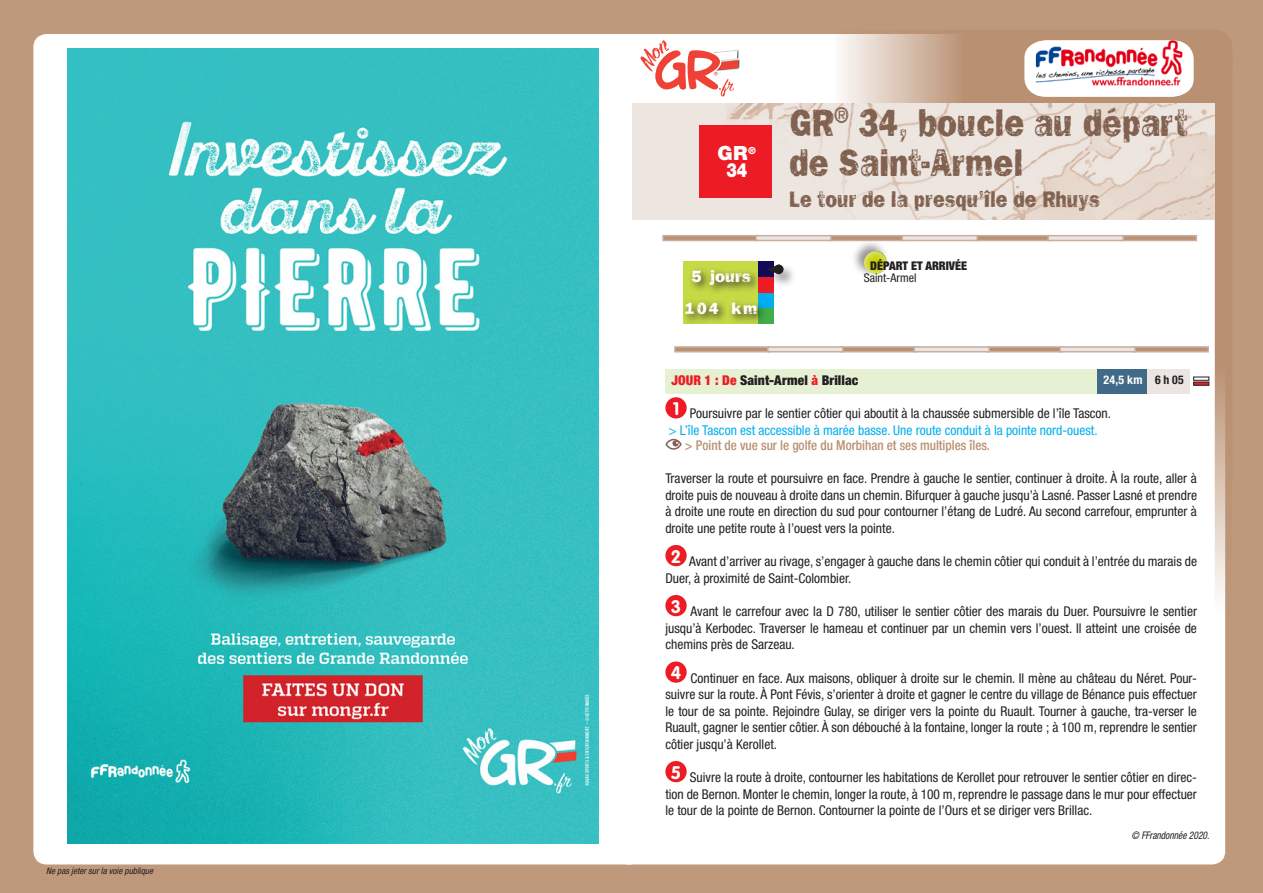
<style>
.page{position:relative;width:1263px;height:893px;background:#fff}
.page>*{position:absolute;margin:0;border:0;box-sizing:border-box;transform-origin:0 0}
.t1{font:39.6px/39.6px "Frankie OTF";color:#816250;scale:.83 1}
.t2{font:23.4px "Frankie OTF";color:#816250;scale:.83 1}
.t3{font:900 19.65px/17.1px "Helvetica Neue LT Std";color:#fff;text-align:center}
.t4{font:16.8px/32px "Frankie OTF";color:#fff;text-align:center}
.t5{font:condensed 13.5px/16.5px "Helvetica Neue LT Std";color:#231f20;text-align:justify}
.t6{font:500 condensed 13.5px "Helvetica Neue LT Std";color:#b99071}
.t7{font:900 condensed 13.5px "Helvetica Neue LT Std";letter-spacing:.01em;color:#231f20}
.t8{font:900 condensed 12px "Helvetica Neue LT Std";color:#231f20}
.t9{font:condensed 12px "Helvetica Neue LT Std";color:#231f20}
.t10{font:700 condensed 12px "Helvetica Neue LT Std";color:#fff}
.t11{font:italic condensed 10.5px "Helvetica Neue LT Std";color:#231f20;scale:.9 1}
.t12{font:italic condensed 9px "Helvetica Neue LT Std";color:#231f20}
.s1{color:#ed1c24}
.s2{color:#231f20}
.s3{color:#00aeef}
</style>
<div class="page">
<div style="left:0;top:0;width:631px;height:893px;background:#bf997c"></div>
<div style="left:631px;top:0;width:632px;height:893px;background:#bf997c"></div>
<div style="left:632px;top:34px;width:591px;height:830px;background:#fff"></div>
<div style="left:33px;top:34px;width:599px;height:830px;background:#fff"></div>
<div style="left:632px;top:103px;width:204px;height:117px;background:#ede5e0"></div>
<div style="left:665px;top:369px;width:432px;height:24px;background:#e6f1d4"></div>
<div style="left:665px;top:397px;width:22px;height:21px;background:#ed1c24;border-radius:50%"></div>
<svg style="left:665px;top:439px;width:17px;height:11px"></svg>
<div style="left:665px;top:545px;width:22px;height:21px;background:#ed1c24;border-radius:50%"></div>
<div style="left:665px;top:595px;width:22px;height:21px;background:#ed1c24;border-radius:50%"></div>
<div style="left:665px;top:661px;width:22px;height:22px;background:#ed1c24;border-radius:50%"></div>
<div style="left:665px;top:761px;width:22px;height:21px;background:#ed1c24;border-radius:50%"></div>
<svg style="left:662px;top:235px;width:93px;height:6px"></svg>
<svg style="left:832px;top:235px;width:4px;height:6px"></svg>
<svg style="left:755px;top:235px;width:77px;height:6px"></svg>
<svg style="left:674px;top:346px;width:93px;height:6px"></svg>
<svg style="left:767px;top:346px;width:69px;height:6px"></svg>
<img style="left:738px;top:59px;width:2px;height:14px">
<svg style="left:640px;top:40px;width:98px;height:56px;background:#f8bfbb"></svg>
<img style="left:67px;top:48px;width:532px;height:796px">
<div style="left:699px;top:125px;width:73px;height:73px;background:#ed1c24"></div>
<div style="left:683px;top:261px;width:77px;height:63px;background:#c6da45"></div>
<div style="left:759px;top:262px;width:15px;height:15px;background:#140858"></div>
<div style="left:759px;top:277px;width:15px;height:16px;background:#ed1c24"></div>
<div style="left:759px;top:293px;width:15px;height:15px;background:#00aeef"></div>
<div style="left:759px;top:308px;width:15px;height:15px;background:#41ad49"></div>
<div style="left:765px;top:263px;width:32px;height:25px;background:#231f20;opacity:.5"></div>
<div style="left:774px;top:265px;width:10px;height:9px;background:#231f20;border-radius:50%"></div>
<svg style="left:766px;top:264px;width:14px;height:10px"></svg>
<div style="left:687px;top:266px;width:74px;height:30px;background:#231f20;opacity:.9"></div>
<div style="left:681px;top:298px;width:87px;height:27px;background:#231f20;opacity:.9"></div>
<svg style="left:836px;top:30px;width:396px;height:829px;background:#f4efeb"></svg>
<img style="left:1036px;top:40px;width:146px;height:57px">
<p class="t12" style="left:46px;top:865px;width:108px">Ne pas jeter sur la voie publique</p>
<h3 class="t3" style="left:718px;top:144px;width:40px">GR<sup>®<br></sup>34</h3>
<p class="t4" style="left:685px;top:260px;width:74px">5 jours<br>104 km</p>
<h1 class="t1" style="left:789px;top:102px;width:481px">GR<sup>®</sup> 34, boucle au départ de Saint-Armel</h1>
<h2 class="t2" style="left:789px;top:186px;width:375px">Le tour de la presqu’île de Rhuys</h2>
<p class="t8" style="left:870px;top:258px;width:98px">DÉPART et ARRIVÉE</p>
<p class="t9" style="left:864px;top:271px;width:54px">Saint-Armel</p>
<p class="t7" style="left:671px;top:372px;width:188px"><span class="s1">JOUR 1 : De</span> Saint-Armel <span class="s1">à</span> Brillac</p>
<p class="t10" style="left:1103px;top:373px;width:82px">24,5 km <span class="s2">6 h 05</span></p>
<p class="t5" style="left:669px;top:405px;width:444px;text-indent:4px"><sup>1</sup> Poursuivre par le sentier côtier qui aboutit à la chaussée submersible de l’île Tascon. <span class="s3">&gt; L’île Tascon est accessible à marée basse. Une route conduit à la pointe nord-ouest.</span></p>
<p class="t6" style="left:685px;top:437px;width:307px">&gt; Point de vue sur le golfe du Morbihan et ses multiples îles.</p>
<p class="t5" style="left:665px;top:470px;width:533px">Traverser la route et poursuivre en face. Prendre à gauche le sentier, continuer à droite. À la route, aller à droite puis de nouveau à droite dans un chemin. Bifurquer à gauche jusqu’à Lasné. Passer Lasné et prendre à droite une route en direction du sud pour contourner l’étang de Ludré. Au second carrefour, emprunter à droite une petite route à l’ouest vers la pointe.</p>
<p class="t5" style="left:665px;top:553px;width:533px;text-indent:5px"><sup>2</sup> Avant d’arriver au rivage, s’engager à gauche dans le chemin côtier qui conduit à l’entrée du marais de<br>Duer, à proximité de Saint-Colombier.</p>
<p class="t5" style="left:665px;top:603px;width:533px;text-indent:5px"><sup>3</sup> Avant le carrefour avec la D 780, utiliser le sentier côtier des marais du Duer. Poursuivre le sentier jusqu’à Kerbodec. Traverser le hameau et continuer par un chemin vers l’ouest. Il atteint une croisée de chemins près de Sarzeau.</p>
<p class="t5" style="left:665px;top:670px;width:533px;text-indent:5px"><sup>4</sup> Continuer en face. Aux maisons, obliquer à droite sur le chemin. Il mène au château du Néret. Pour&shy;suivre sur la route. À Pont Févis, s’orienter à droite et gagner le centre du village de Bénance puis effectuer le tour de sa pointe. Rejoindre Gulay, se diriger vers la pointe du Ruault. Tourner à gauche, tra-verser le Ruault, gagner le sentier côtier. À son débouché à la fontaine, longer la route ; à 100 m, reprendre le sentier côtier jusqu’à Kerollet.</p>
<p class="t5" style="left:665px;top:769px;width:533px;text-indent:5px"><sup>5</sup> Suivre la route à droite, contourner les habitations de Kerollet pour retrouver le sentier côtier en direc&shy;tion de Bernon. Monter le chemin, longer la route, à 100 m, reprendre le passage dans le mur pour effectuer le tour de la pointe de Bernon. Contourner la pointe de l’Ours et se diriger vers Brillac.</p>
<p class="t11" style="left:1131px;top:830px;width:88px">© FFrandonnée 2020.</p>
</div>
